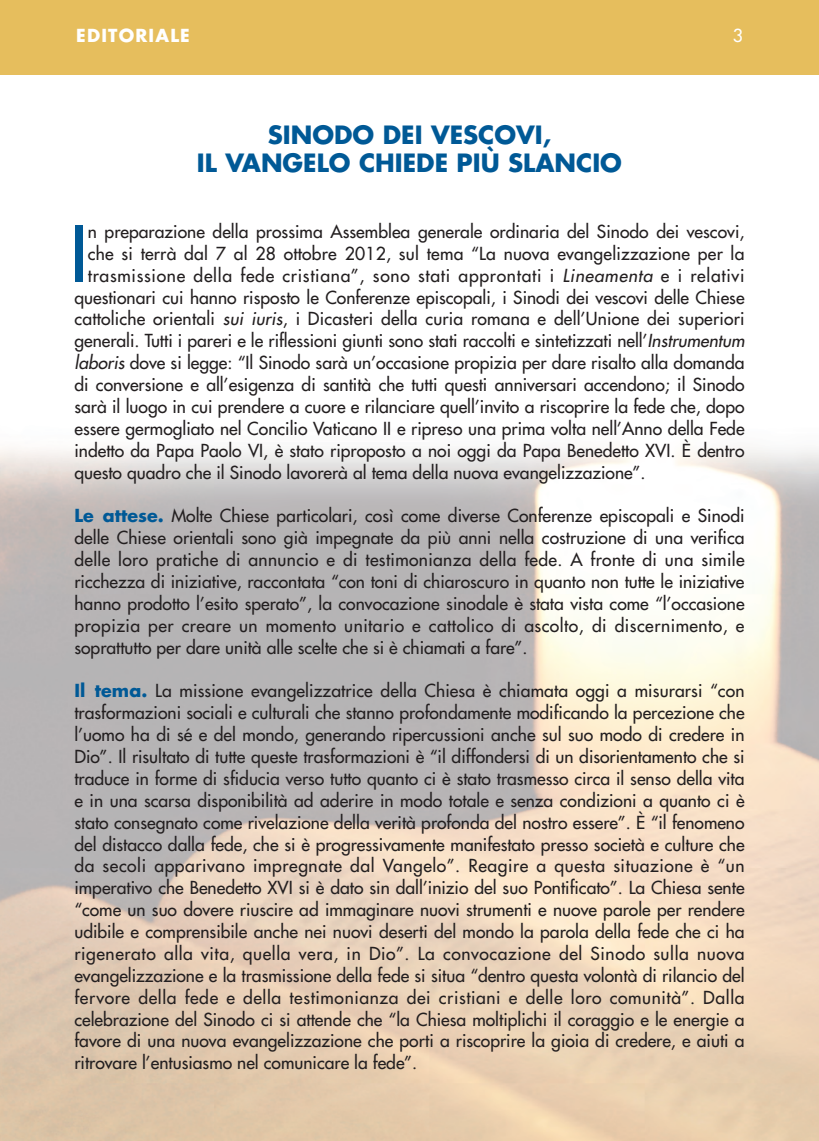
<style>
.page{position:relative;width:819px;height:1141px;background:#fff}
.page>*{position:absolute;margin:0;border:0;box-sizing:border-box;transform-origin:0 0}
.t1{font:75.42px "Futura";color:#005996}
.t2{font:700 24.5px/28px "Futura";color:#005996;text-align:center}
.t3{font:17.5px/21.9px "Futura";color:#231f20;text-align:justify}
.t4{font:17.5px "Futura";letter-spacing:.04em;color:#231f20}
.t5{font:700 17.5px "Futura";letter-spacing:.07em;color:#fff}
.t6{font:17.5px "Futura";color:#fff}
.s1{font-style:italic}
.s2{font-weight:700;color:#005996}
</style>
<div class="page">
<div style="left:0;top:0;width:819px;height:74px;background:#e6be5d"></div>
<p class="t5" style="left:76px;top:28px;width:115px">EDITORIALE</p>
<p class="t6" style="left:732px;top:27px;width:12px">3</p>
<h2 class="t2" style="left:197px;top:123px;width:426px">SINODO DEI VESCOVI,<br>IL VANGELO CHIEDE PIÙ SLANCIO</h2>
<h1 class="t1" style="left:70px;top:216px;width:19px">I</h1>
<p class="t3" style="left:88px;top:222px;width:658px">n preparazione della prossima Assemblea generale ordinaria del Sinodo dei vescovi,</p>
<p class="t3" style="left:88px;top:244px;width:658px">che si terrà dal 7 al 28 ottobre 2012, sul tema “La nuova evangelizzazione per la</p>
<p class="t4" style="left:88px;top:267px;width:658px">trasmissione della fede cristiana”, sono stati approntati i <span class="s1">Lineamenta</span> e i relativi</p>
<p class="t3" style="left:74px;top:287px;width:671px">questionari cui hanno risposto le Conferenze episcopali, i Sinodi dei vescovi delle Chiese</p>
<p class="t3" style="left:74px;top:309px;width:671px">cattoliche orientali <span class="s1">sui iuris</span>, i Dicasteri della curia romana e dell’Unione dei superiori</p>
<p class="t3" style="left:74px;top:331px;width:674px">generali. Tutti i pareri e le riflessioni giunti sono stati raccolti e sintetizzati nell’<span class="s1">Instrumentum</span></p>
<p class="t3" style="left:74px;top:353px;width:671px"><span class="s1">laboris</span> dove si legge: “Il Sinodo sarà un’occasione propizia per dare risalto alla domanda</p>
<p class="t3" style="left:74px;top:375px;width:671px">di conversione e all’esigenza di santità che tutti questi anniversari accendono; il Sinodo</p>
<p class="t3" style="left:74px;top:397px;width:671px">sarà il luogo in cui prendere a cuore e rilanciare quell’invito a riscoprire la fede che, dopo</p>
<p class="t3" style="left:74px;top:419px;width:671px">essere germogliato nel Concilio Vaticano II e ripreso una prima volta nell’Anno della Fede</p>
<p class="t3" style="left:74px;top:441px;width:671px">indetto da Papa Paolo VI, è stato riproposto a noi oggi da Papa Benedetto XVI. È dentro</p>
<p class="t3" style="left:74px;top:462px;width:572px">questo quadro che il Sinodo lavorerà al tema della nuova evangelizzazione”.</p>
<p class="t3" style="left:74px;top:506px;width:671px"><span class="s2">Le attese.</span> Molte Chiese particolari, così come diverse Conferenze episcopali e Sinodi delle Chiese orientali sono già impegnate da più anni nella costruzione di una verifica delle loro pratiche di annuncio e di testimonianza della fede. A fronte di una simile ricchezza di iniziative, raccontata “con toni di chiaroscuro in quanto non tutte le iniziative hanno prodotto l’esito sperato”, la convocazione sinodale è stata vista come “l’occasione propizia per creare un momento unitario e cattolico di ascolto, di discernimento, e soprattutto per dare unità alle scelte che si è chiamati a fare”.</p>
<p class="t3" style="left:74px;top:681px;width:671px"><span class="s2">Il tema.</span> La missione evangelizzatrice della Chiesa è chiamata oggi a misurarsi “con trasformazioni sociali e culturali che stanno profondamente modificando la percezione che l’uomo ha di sé e del mondo, generando ripercussioni anche sul suo modo di credere in Dio”. Il risultato di tutte queste trasformazioni è “il diffondersi di un disorientamento che si traduce in forme di sfiducia verso tutto quanto ci è stato trasmesso circa il senso della vita e in una scarsa disponibilità ad aderire in modo totale e senza condizioni a quanto ci è stato consegnato come rivelazione della verità profonda del nostro essere”. È “il fenomeno del distacco dalla fede, che si è progressivamente manifestato presso società e culture che da secoli apparivano impregnate dal Vangelo”. Reagire a questa situazione è “un imperativo che Benedetto XVI si è dato sin dall’inizio del suo Pontificato”. La Chiesa sente “come un suo dovere riuscire ad immaginare nuovi strumenti e nuove parole per rendere udibile e comprensibile anche nei nuovi deserti del mondo la parola della fede che ci ha rigenerato alla vita, quella vera, in Dio”. La convocazione del Sinodo sulla nuova evangelizzazione e la trasmissione della fede si situa “dentro questa volontà di rilancio del fervore della fede e della testimonianza dei cristiani e delle loro comunità”. Dalla celebrazione del Sinodo ci si attende che “la Chiesa moltiplichi il coraggio e le energie a favore di una nuova evangelizzazione che porti a riscoprire la gioia di credere, e aiuti a ritrovare l’entusiasmo nel comunicare la fede”.</p>
</div>
